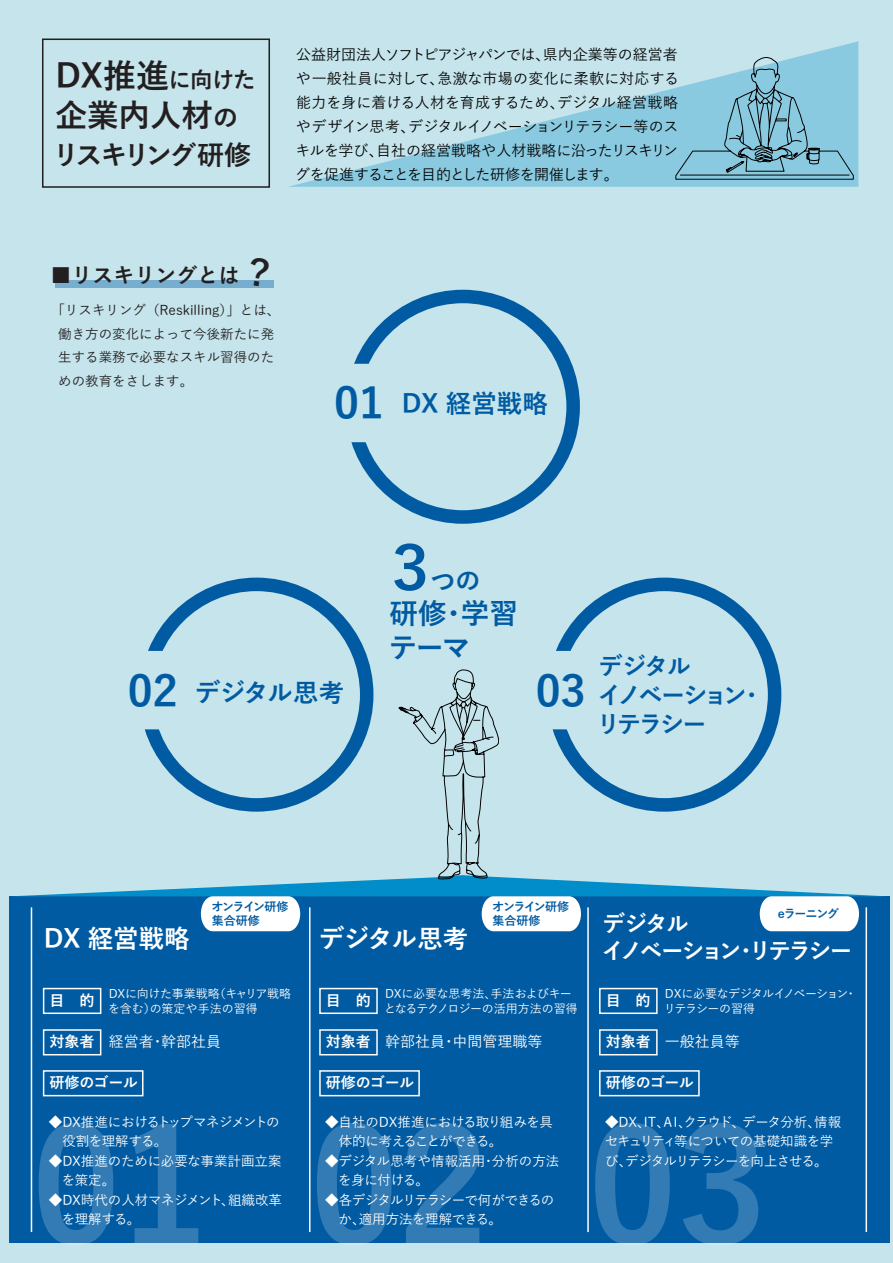
<style>
.page{position:relative;width:893px;height:1263px;background:#c5e4eb}
.page>*{position:absolute;margin:0;border:0;box-sizing:border-box;transform-origin:0 0}
.t1{font:700 155.25px "Yu Gothic";color:#fff}
.t2{font:700 60px "Yu Gothic";color:#015ba2}
.t3{font:700 43.5px "Yu Gothic";color:#015ba2}
.t4{font:700 33px "Yu Gothic";color:#231f20}
.t5{font:700 31.5px "Yu Gothic";color:#231f20}
.t6{font:700 28.5px/34.2px "Yu Gothic";letter-spacing:-.035em;color:#015ba2}
.t7{font:700 27px "Yu Gothic";letter-spacing:-.105em;color:#231f20}
.t8{font:700 25.5px "Yu Gothic";color:#015ba2}
.t9{font:700 25.5px "Yu Gothic";color:#fff}
.t10{font:700 24px/28.8px "Yu Gothic";letter-spacing:-.1em;color:#015ba2}
.t11{font:700 22.5px/27px "Yu Gothic";letter-spacing:-.1em;color:#fff}
.t12{font:700 21px "Yu Gothic";color:#231f20}
.t13{font:500 15px/24px "Yu Gothic";letter-spacing:-.04em;color:#030303;text-align:justify}
.t14{font:500 15px "Yu Gothic";color:#fff}
.t15{font:700 15px "Yu Gothic";letter-spacing:-.01em;color:#fff}
.t16{font:500 13.5px/19.5px "Yu Gothic";letter-spacing:-.055em;color:#fff}
.t17{font:500 13.5px/23.7px "Yu Gothic";color:#231f20}
.t18{font:500 13.5px/19.5px "Yu Gothic";letter-spacing:-.025em;color:#fff}
.t19{font:500 13.5px/19.5px "Yu Gothic";letter-spacing:-.005em;color:#fff}
.t20{font:500 13.5px/19.5px "Yu Gothic";color:#fff}
.t21{font:500 12px/14.4px "Yu Gothic";letter-spacing:-.03em;color:#fff}
.t22{font:500 12px/14.4px "Yu Gothic";letter-spacing:-.005em;color:#fff}
.t23{font:500 12px/14.4px "Yu Gothic";letter-spacing:-.055em;color:#fff}
.t24{font:700 12px/14.4px "Yu Gothic";letter-spacing:-.055em;color:#015ba2}
.t25{font:700 12px "Yu Gothic";letter-spacing:-.085em;color:#015ba2}
.s1{font-size:22.5px}
.s2{font-size:25.5px}
.s3{font-size:43.5px}
.s4{font-weight:700}
</style>
<div class="page">
<div style="left:9px;top:896px;width:880px;height:347px;background:#015ba2"></div>
<svg style="left:289px;top:41px;width:569px;height:146px"></svg>
<div style="left:55px;top:280px;width:218px;height:7px;background:#77adce"></div>
<div style="left:346px;top:290px;width:234px;height:234px;border:14px solid #015ba2;border-radius:50%"></div>
<div style="left:320px;top:364px;width:78px;height:78px;background:#c5e4eb;border-radius:18px"></div>
<div style="left:139px;top:578px;width:234px;height:234px;border:14px solid #015ba2;border-radius:50%"></div>
<div style="left:113px;top:651px;width:79px;height:78px;background:#c5e4eb;border-radius:18px"></div>
<div style="left:547px;top:578px;width:234px;height:234px;border:14px solid #015ba2;border-radius:50%"></div>
<div style="left:521px;top:651px;width:79px;height:78px;background:#c5e4eb;border-radius:18px"></div>
<div style="left:42px;top:39px;width:228px;height:149px;border:2px solid #231f20"></div>
<hr style="left:309px;top:907px;width:1px;height:325px;background:#fff">
<hr style="left:31px;top:907px;width:1px;height:325px;background:#fff">
<hr style="left:587px;top:907px;width:2px;height:325px;background:#fff">
<hr style="left:865px;top:907px;width:2px;height:325px;background:#fff">
<div style="left:43px;top:988px;width:58px;height:26px;border:2px solid #fff"></div>
<div style="left:43px;top:1029px;width:58px;height:26px;border:2px solid #fff"></div>
<div style="left:43px;top:1070px;width:100px;height:26px;border:2px solid #fff"></div>
<div style="left:319px;top:988px;width:59px;height:26px;border:2px solid #fff"></div>
<div style="left:319px;top:1029px;width:59px;height:26px;border:2px solid #fff"></div>
<div style="left:319px;top:1070px;width:101px;height:26px;border:2px solid #fff"></div>
<div style="left:599px;top:988px;width:59px;height:26px;border:2px solid #fff"></div>
<div style="left:599px;top:1029px;width:59px;height:26px;border:2px solid #fff"></div>
<div style="left:599px;top:1070px;width:101px;height:26px;border:2px solid #fff"></div>
<svg style="left:14px;top:670px;width:870px;height:261px"></svg>
<svg style="left:675px;top:57px;width:179px;height:122px;background:#84bccf"></svg>
<h3 class="t4" style="left:56px;top:58px;width:202px">DX推進<span class="s1">に向けた</span></h3>
<h3 class="t5" style="left:56px;top:98px;width:184px">企業内人材<span class="s2">の</span></h3>
<h3 class="t7" style="left:52px;top:140px;width:200px">リスキリング研修</h3>
<p class="t13" style="left:295px;top:40px;width:386px">公益財団法人ソフトピアジャパンでは、県内企業等の経営者や一般社員に対して、急激な市場の変化に柔軟に対応する能力を身に着ける人材を育成するため、デジタル経営戦略やデザイン思考、デジタルイノベーションリテラシー等のスキルを学び、自社の経営戦略や人材戦略に沿ったリスキリングを促進することを目的とした研修を開催します。</p>
<h3 class="t12" style="left:51px;top:263px;width:191px">■リスキリングとは</h3>
<p class="t17" style="left:58px;top:296px;width:224px;text-indent:-7px">「リスキリング（Reskilling）」とは、働き方の変化によって今後新たに発生する業務で必要なスキル習得のための教育をさします。</p>
<h3 class="t8" style="left:334px;top:389px;width:215px"><span class="s3">01</span> DX 経営戦略</h3>
<h3 class="t8" style="left:128px;top:678px;width:218px"><span class="s3">02</span> デジタル思考</h3>
<h2 class="t2" style="left:380px;top:534px;width:61px">３</h2>
<h3 class="t8" style="left:430px;top:566px;width:52px">つの</h3>
<h3 class="t6" style="left:389px;top:597px;width:131px">研修・学習テーマ</h3>
<h3 class="t3" style="left:536px;top:666px;width:51px">03</h3>
<h3 class="t10" style="left:596px;top:653px;width:169px">デジタル<br>イノベーション・リテラシー</h3>
<h3 class="t9" style="left:44px;top:924px;width:148px">DX 経営戦略</h3>
<p class="t24" style="left:211px;top:899px;width:79px">オンライン研修集合研修</p>
<p class="t24" style="left:492px;top:899px;width:79px">オンライン研修集合研修</p>
<p class="t25" style="left:778px;top:907px;width:63px">eラーニング</p>
<h3 class="t11" style="left:601px;top:911px;width:252px">デジタル<br>イノベーション・リテラシー</h3>
<h3 class="t9" style="left:319px;top:924px;width:151px">デジタル思考</h3>
<p class="t22" style="left:50px;top:985px;width:243px;text-indent:59px">DXに向けた事業戦略（キャリア戦略<sup>目　的</sup> を含む）の策定や手法の習得</p>
<p class="t21" style="left:326px;top:985px;width:253px;text-indent:59px">DXに必要な思考法、手法およびキー<sup>目　的</sup> となるテクノロジーの活用方法の習得</p>
<p class="t23" style="left:606px;top:985px;width:253px;text-indent:59px">DXに必要なデジタルイノベーション・<sup>目　的</sup> リテラシーの習得</p>
<p class="t14" style="left:50px;top:1028px;width:173px"><span class="s4">対象者</span> 経営者・幹部社員</p>
<p class="t14" style="left:326px;top:1028px;width:218px"><span class="s4">対象者</span> 幹部社員・中間管理職等</p>
<p class="t14" style="left:606px;top:1028px;width:136px"><span class="s4">対象者</span> 一般社員等</p>
<p class="t15" style="left:50px;top:1074px;width:90px">研修のゴール</p>
<p class="t15" style="left:326px;top:1074px;width:90px">研修のゴール</p>
<p class="t15" style="left:606px;top:1074px;width:90px">研修のゴール</p>
<p class="t18" style="left:49px;top:1110px;width:232px">◆DX推進におけるトップマネジメントの　役割を理解する。</p>
<p class="t20" style="left:49px;top:1149px;width:234px">◆DX推進のために必要な事業計画立案　を策定。</p>
<p class="t19" style="left:49px;top:1188px;width:235px">◆DX時代の人材マネジメント、組織改革　を理解する。</p>
<p class="t18" style="left:325px;top:1110px;width:229px">◆自社のDX推進における取り組みを具　体的に考えることができる。</p>
<p class="t19" style="left:325px;top:1149px;width:236px">◆デジタル思考や情報活用・分析の方法　を身に付ける。</p>
<p class="t16" style="left:325px;top:1188px;width:231px">◆各デジタルリテラシーで何ができるの　か、適用方法を理解できる。</p>
<p class="t16" style="left:605px;top:1110px;width:238px">◆DX、IT、ＡＩ、クラウド、データ分析、情報セキュリティ等についての基礎知識を学び、デジタルリテラシーを向上させる。</p>
<h1 class="t1" style="left:31px;top:1098px;width:736px">01 02 03</h1>
</div>
